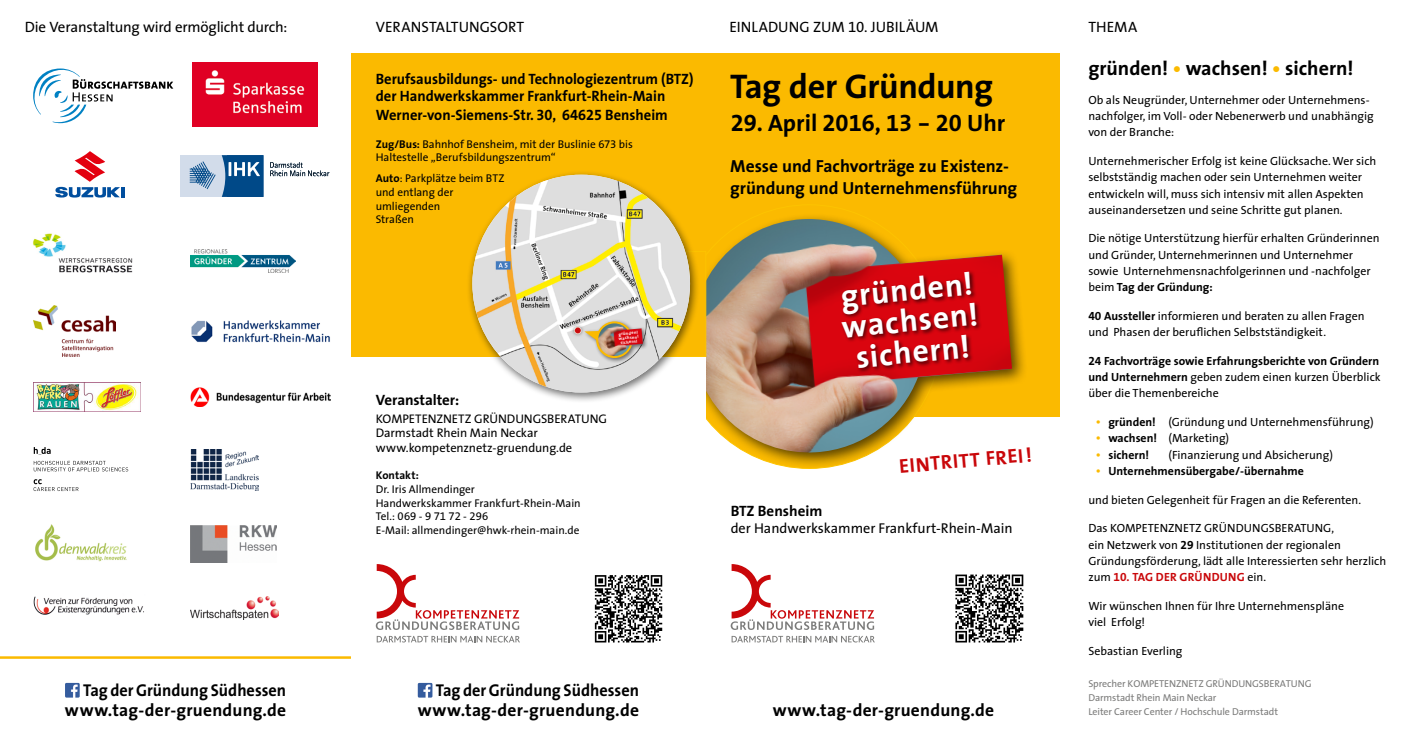
<style>
.page{position:relative;width:1411px;height:745px;background:#fff}
.page>*{position:absolute;margin:0;border:0;box-sizing:border-box;transform-origin:0 0}
.t1{font:34.38px "The Sans CV Bold";letter-spacing:-.015em;color:#000}
.t2{font:31.62px "The Sans CV Bold";color:#fff}
.t3{font:23.75px "The Sans CV Bold Expert";color:#000}
.t4{font:20px "The Sans CV Bold";color:#000}
.t5{font:20px "The Sans CV Bold";color:#c9070a}
.t6{font:17.5px/22.5px "The Sans CV Bold";color:#000}
.t7{font:17.12px "The Sans CV Bold";color:#000;scale:.95 1}
.t8{font:15px/18.1px "The Sans CV Bold";color:#000}
.t9{font:15px "The Sans CV";letter-spacing:-.01em;color:#000}
.t10{font:14.25px "The Sans CV";color:#000}
.t11{font:12.5px "The Sans CV";letter-spacing:-.005em;color:#000}
.Text{font:11.88px/16.2px "The Sans CV";color:#000}
.Text-2{font:11.88px/16.2px "The Sans CV Bold";color:#000}
.Text-3{font:11.25px/13.8px "The Sans CV";color:#000}
.t12{font:11.25px "The Sans CV Expert";color:#000}
.t13{font:11.25px "The Sans CV Bold";letter-spacing:.005em;color:#000}
.Text-4{font:10px/13.8px "The Sans CV";letter-spacing:-.01em;color:#7b7b7a}
.t14{font:4.38px "The Sans CV Bold";color:#fff}
.s1{font-family:"The Sans CV Expert"}
.s2{font-family:"The Sans CV Bold Expert"}
.s3{font-family:"The Sans CV Bold"}
.s4{font-family:"The Sans CV"}
.s5{color:#fbba00}
.s6{font-size:13.75px;color:#fbba00}
.s7{font-family:"The Sans CV";font-size:13.75px;color:#fbba00}
.s8{font-family:"The Sans CV Bold Expert";color:#c9070a}
.s9{font-family:"The Sans CV Bold";color:#c9070a}
</style>
<div class="page">
<div style="left:705px;top:53px;width:354px;height:363px;background:#fbba00"></div>
<div style="left:351px;top:53px;width:400px;height:303px;background:#fbba00"></div>
<svg style="left:376px;top:564px;width:143px;height:65px"></svg>
<svg style="left:377px;top:635px;width:143px;height:7px"></svg>
<svg style="left:595px;top:575px;width:67px;height:67px"></svg>
<img style="left:191px;top:320px;width:139px;height:22px">
<div style="left:180px;top:155px;width:46px;height:42px;background:#d2dcea"></div>
<svg style="left:190px;top:161px;width:26px;height:28px"></svg>
<svg style="left:222px;top:155px;width:41px;height:42px;background:#2b679c"></svg>
<svg style="left:270px;top:162px;width:59px;height:14px"></svg>
<svg style="left:34px;top:447px;width:17px;height:7px"></svg>
<svg style="left:34px;top:460px;width:94px;height:11px"></svg>
<svg style="left:34px;top:479px;width:44px;height:11px"></svg>
<img style="left:190px;top:387px;width:141px;height:19px">
<img style="left:33px;top:596px;width:111px;height:19px">
<img style="left:190px;top:525px;width:87px;height:37px">
<img style="left:190px;top:449px;width:69px;height:41px">
<img style="left:35px;top:524px;width:92px;height:38px">
<img style="left:190px;top:596px;width:88px;height:23px">
<img style="left:33px;top:233px;width:100px;height:40px">
<img style="left:190px;top:249px;width:106px;height:24px">
<img style="left:34px;top:305px;width:82px;height:51px">
<img style="left:33px;top:382px;width:107px;height:29px">
<hr style="left:121px;top:187px;width:4px;height:10px;background:#004e9e">
<svg style="left:55px;top:151px;width:65px;height:46px"></svg>
<img style="left:418px;top:682px;width:14px;height:15px">
<img style="left:65px;top:682px;width:15px;height:15px">
<hr style="left:0;top:656px;width:351px;height:2px;background:#fbba00">
<div style="left:686px;top:212px;width:342px;height:257px;background:#000;opacity:.65"></div>
<img style="left:699px;top:219px;width:313px;height:236px">
<div style="left:839px;top:269px;width:142px;height:104px;background:#000;opacity:.65"></div>
<svg style="left:730px;top:564px;width:144px;height:65px"></svg>
<svg style="left:731px;top:635px;width:143px;height:7px"></svg>
<svg style="left:955px;top:574px;width:68px;height:68px"></svg>
<div style="left:649px;top:251px;width:56px;height:105px;background:#fbba00"></div>
<div style="left:649px;top:356px;width:56px;height:105px;background:#fff"></div>
<img style="left:192px;top:62px;width:125px;height:64px">
<svg style="left:33px;top:68px;width:140px;height:55px"></svg>
<div style="left:466px;top:170px;width:233px;height:233px;background:#000;opacity:.55"></div>
<img style="left:472px;top:175px;width:218px;height:217px;border-radius:109px">
<div style="left:582px;top:318px;width:66px;height:45px;background:#000;opacity:.5"></div>
<svg style="left:596px;top:321px;width:36px;height:37px"></svg>
<img style="left:597px;top:323px;width:46px;height:33px">
<svg style="left:584px;top:331px;width:15px;height:9px"></svg>
<p class="t9" style="left:729px;top:15px;width:210px">EINLADUNG ZUM <span class="s1">10</span>. JUBILÄUM</p>
<p class="t9" style="left:25px;top:15px;width:264px">Die Veranstaltung wird ermöglicht durch:</p>
<p class="t9" style="left:376px;top:15px;width:150px">VERANSTALTUNGSORT</p>
<p class="t9" style="left:1088px;top:15px;width:50px">THEMA</p>
<p class="t7" style="left:83px;top:675px;width:215px">Tag der Gründung Südhessen</p>
<p class="t6" style="left:65px;top:697px;width:223px">www.tag-der-gruendung.de</p>
<p class="t8" style="left:376px;top:69px;width:319px">Berufsausbildungs- und Technologiezentrum (BTZ) der Handwerkskammer Frankfurt-Rhein-Main<br>Werner-von-Siemens-Str. <span class="s2">30</span>, <span class="s2">64625</span> Bensheim</p>
<p class="Text-3" style="left:376px;top:136px;width:258px"><span class="s3">Zug/Bus:</span> Bahnhof Bensheim, mit der Buslinie <span class="s1">673</span> bis<br>Haltestelle „Berufsbildungszentrum“</p>
<p class="Text-3" style="left:376px;top:171px;width:130px"><span class="s3">Auto</span>: Parkplätze beim BTZ und entlang der umliegenden<br>Straßen</p>
<p class="t14" style="left:618px;top:330px;width:21px;rotate:-5deg">gründen!</p>
<p class="t14" style="left:618px;top:334px;width:22px;rotate:-5deg">wachsen!</p>
<p class="t14" style="left:620px;top:339px;width:18px;rotate:-5deg">sichern!</p>
<p class="t8" style="left:376px;top:390px;width:85px">Veranstalter:</p>
<p class="t11" style="left:376px;top:408px;width:233px">KOMPETENZNETZ GRÜNDUNGSBERATUNG</p>
<p class="t11" style="left:376px;top:422px;width:163px">Darmstadt Rhein Main Neckar</p>
<p class="t11" style="left:376px;top:436px;width:198px">www.kompetenznetz-gruendung.de</p>
<p class="t13" style="left:376px;top:465px;width:45px">Kontakt:</p>
<p class="Text-3" style="left:376px;top:481px;width:206px">Dr. Iris Allmendinger<br>Handwerkskammer Frankfurt-Rhein-Main</p>
<p class="t12" style="left:376px;top:507px;width:114px"><span class="s4">Tel.:</span> 069 <span class="s4">-</span> 9 71 72 <span class="s4">-</span> 296</p>
<p class="Text-3" style="left:376px;top:522px;width:205px">E-Mail: allmendinger@hwk-rhein-main.de</p>
<p class="t1" style="left:730px;top:57px;width:265px">Tag der Gründung</p>
<p class="t3" style="left:730px;top:103px;width:276px">29. <span class="s3">April</span> 2016, 13 - 20 <span class="s3">Uhr</span></p>
<p class="t6" style="left:730px;top:154px;width:288px">Messe und Fachvorträge zu Existenz&shy;gründung und Unternehmensführung</p>
<p class="t2" style="left:838px;top:270px;width:134px;rotate:-6deg">gründen!</p>
<p class="t2" style="left:839px;top:301px;width:138px;rotate:-6deg">wachsen!</p>
<p class="t2" style="left:853px;top:331px;width:116px;rotate:-6deg">sichern!</p>
<p class="t5" style="left:897px;top:449px;width:135px;rotate:-5deg">EINTRITT FREI!</p>
<p class="t8" style="left:730px;top:501px;width:93px">BTZ Bensheim</p>
<p class="t10" style="left:730px;top:516px;width:283px">der Handwerkskammer Frankfurt-Rhein-Main</p>
<p class="t4" style="left:1088px;top:51px;width:267px">gründen! <span class="s5">•</span> wachsen! <span class="s5">•</span> sichern!</p>
<p class="Text" style="left:1088px;top:91px;width:287px">Ob als Neugründer, Unternehmer oder Unternehmens&shy;nachfolger, im Voll- oder Nebenerwerb und unabhängig von der Branche:</p>
<p class="Text" style="left:1088px;top:152px;width:289px">Unternehmerischer Erfolg ist keine Glücksache. Wer sich selbstständig machen oder sein Unternehmen weiter entwickeln will, muss sich intensiv mit allen Aspekten auseinandersetzen und seine Schritte gut planen.</p>
<p class="Text" style="left:1088px;top:230px;width:293px">Die nötige Unterstützung hierfür erhalten Gründerinnen und Gründer, Unternehmerinnen und Unternehmer sowie Unternehmensnachfolgerinnen und -nachfolger beim <span class="s3">Tag der Gründung:</span></p>
<p class="Text" style="left:1088px;top:307px;width:278px"><span class="s2">40</span> <span class="s3">Aussteller</span> informieren und beraten zu allen Fragen und Phasen der beruflichen Selbstständigkeit.</p>
<p class="Text-2" style="left:1088px;top:352px;width:294px"><span class="s2">24</span> Fachvorträge sowie Erfahrungsberichte von Gründern und Unternehmern <span class="s4">geben zudem einen kurzen Überblick über die Themenbereiche</span></p>
<p class="Text" style="left:1095px;top:413px;width:280px"><span class="s6">•</span> <span class="s3">gründen!</span> (Gründung und Unternehmensführung)</p>
<p class="Text" style="left:1095px;top:429px;width:135px"><span class="s6">•</span> <span class="s3">wachsen!</span> (Marketing)</p>
<p class="Text-2" style="left:1095px;top:446px;width:55px"><span class="s7">•</span> sichern!</p>
<p class="Text" style="left:1168px;top:446px;width:166px">(Finanzierung und Absicherung)</p>
<p class="Text-2" style="left:1095px;top:462px;width:210px"><span class="s7">•</span> Unternehmensübergabe/-übernahme</p>
<p class="Text" style="left:1088px;top:491px;width:274px">und bieten Gelegenheit für Fragen an die Referenten.</p>
<p class="Text" style="left:1088px;top:519px;width:299px">Das KOMPETENZNETZ GRÜNDUNGSBERATUNG,<br>ein Netzwerk von <span class="s2">29</span> Institutionen der regionalen Gründungsförderung, lädt alle Interessierten sehr herzlich zum <span class="s8">10.</span> <span class="s9">TAG DER GRÜNDUNG</span> ein.</p>
<p class="Text" style="left:1088px;top:597px;width:257px">Wir wünschen Ihnen für Ihre Unternehmenspläne viel Erfolg!</p>
<p class="Text" style="left:1088px;top:642px;width:96px">Sebastian Everling</p>
<p class="Text-4" style="left:1088px;top:676px;width:225px">Sprecher KOMPETENZNETZ GRÜNDUNGSBERATUNG<br>Darmstadt Rhein Main Neckar</p>
<p class="t7" style="left:436px;top:675px;width:215px">Tag der Gründung Südhessen</p>
<p class="t6" style="left:417px;top:697px;width:223px">www.tag-der-gruendung.de</p>
<p class="Text-4" style="left:1088px;top:703px;width:191px">Leiter Career Center / Hochschule Darmstadt</p>
<p class="t6" style="left:772px;top:697px;width:223px">www.tag-der-gruendung.de</p>
</div>
